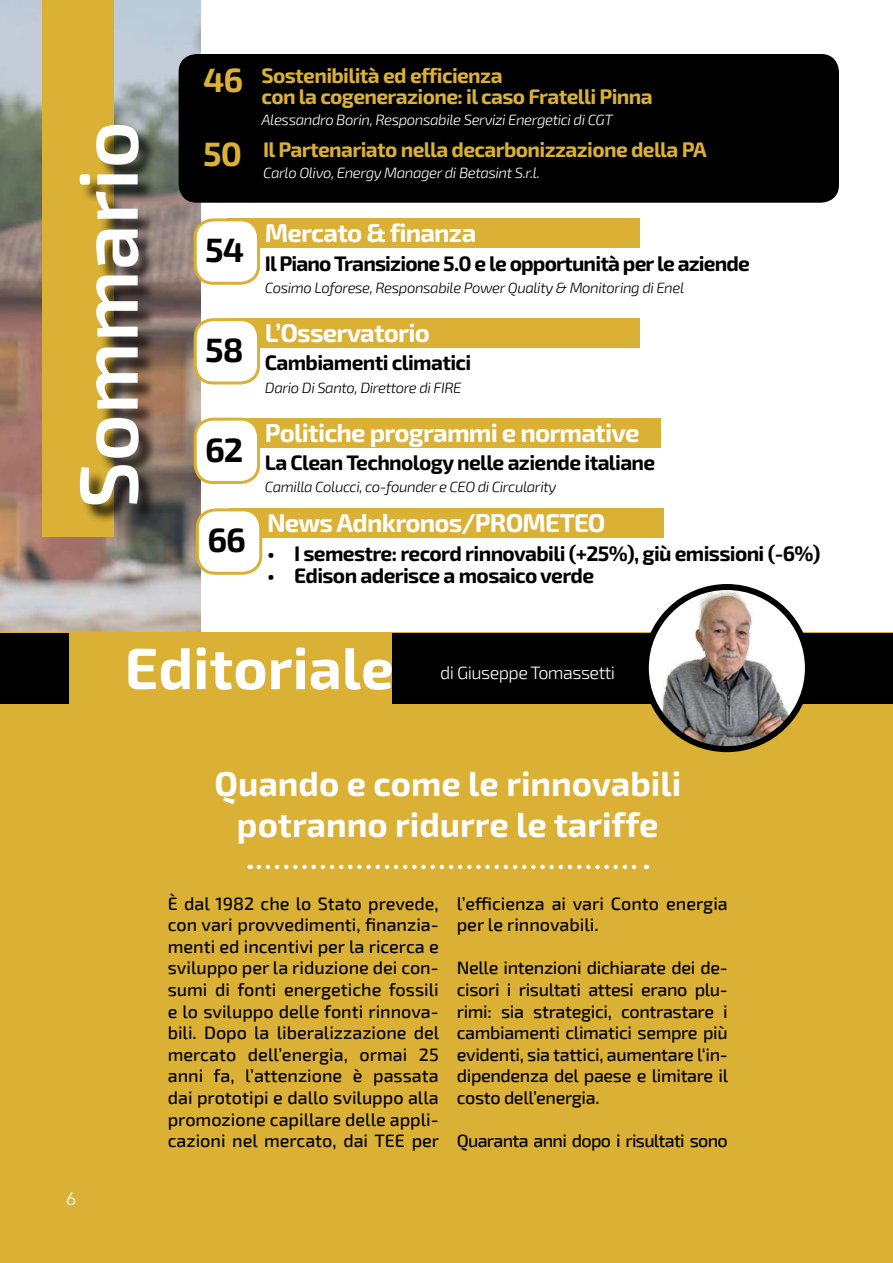
<style>
.page{position:relative;width:893px;height:1263px;background:#fff}
.page>*{position:absolute;margin:0;border:0;box-sizing:border-box;transform-origin:0 0}
.t1{font:600 82.2px "Exo 2";color:#fff}
.t2{font:700 58.5px "Exo 2";color:#fff}
.t3{font:700 34.5px/41.4px "Exo 2";color:#fff;text-align:center}
.t4{font:700 33.75px "Exo 2";letter-spacing:-.03em;color:#000}
.t5{font:700 25.8px "Exo 2";letter-spacing:-.03em;color:#fff}
.t6{font:700 21px "Exo 2";letter-spacing:-.03em;color:#000}
.t7{font:700 21px/21px "Exo 2";letter-spacing:-.03em;color:#dab035}
.t8{font:500 18px/21.6px "Exo 2";letter-spacing:-.005em;color:#000;text-align:justify}
.t9{font:500 18px "Exo 2";letter-spacing:-.04em;color:#000}
.t10{font:300 18px "Exo 2";letter-spacing:-.03em;color:#fff}
.t11{font:300 18px "Avenir LT Std";color:#fff}
.t12{font:italic 300 15px "Exo 2";letter-spacing:-.03em;color:#000}
.t13{font:italic 300 15px "Exo 2";letter-spacing:-.03em;color:#fff}
.s1{font-size:33.75px}
</style>
<div class="page">
<img style="left:0;top:0;width:200px;height:633px">
<div style="left:43px;top:0;width:71px;height:536px;background:#dab035"></div>
<div style="left:0;top:633px;width:893px;height:630px;background:#dab035"></div>
<div style="left:227px;top:318px;width:413px;height:30px;background:#dab035"></div>
<div style="left:195px;top:320px;width:64px;height:63px;background:#fff;border-radius:18px"></div>
<div style="left:194px;top:318px;width:66px;height:66px;border:3px solid #dab035;border-radius:18px"></div>
<div style="left:229px;top:508px;width:435px;height:30px;background:#dab035"></div>
<div style="left:197px;top:510px;width:64px;height:63px;background:#fff;border-radius:18px"></div>
<div style="left:196px;top:508px;width:66px;height:67px;border:3px solid #dab035;border-radius:18px"></div>
<div style="left:393px;top:633px;width:500px;height:70px;background:#000"></div>
<div style="left:0;top:633px;width:69px;height:70px;background:#000"></div>
<div style="left:82px;top:127px;width:75px;height:397px;background:#000;opacity:.75"></div>
<div style="left:227px;top:418px;width:434px;height:29px;background:#dab035"></div>
<div style="left:195px;top:419px;width:64px;height:63px;background:#fff;border-radius:18px"></div>
<div style="left:194px;top:418px;width:66px;height:66px;border:3px solid #dab035;border-radius:18px"></div>
<svg style="left:646px;top:587px;width:162px;height:162px"></svg>
<img style="left:656px;top:591px;width:141px;height:158px">
<div style="left:643px;top:584px;width:168px;height:168px;border:6px solid #000;border-radius:50%"></div>
<svg style="left:259px;top:865px;width:388px;height:4px"></svg>
<div style="left:227px;top:218px;width:413px;height:30px;background:#dab035"></div>
<div style="left:195px;top:220px;width:64px;height:63px;background:#fff;border-radius:18px"></div>
<div style="left:194px;top:218px;width:66px;height:67px;border:3px solid #dab035;border-radius:18px"></div>
<div style="left:179px;top:54px;width:660px;height:149px;background:#000;border-radius:18px"></div>
<h1 class="t1" style="left:60px;top:508px;width:389px;rotate:-90deg">Sommario</h1>
<p class="t7" style="left:262px;top:66px;width:393px;text-indent:-58px"><span class="s1">46</span> Sostenibilità ed efficienza<br>con la cogenerazione: il caso Fratelli Pinna</p>
<p class="t13" style="left:262px;top:109px;width:353px">Alessandro Borin, Responsabile Servizi Energetici di CGT</p>
<p class="t7" style="left:203px;top:139px;width:505px"><span class="s1">50</span> Il Partenariato nella decarbonizzazione della PA</p>
<p class="t13" style="left:263px;top:162px;width:278px">Carlo Olivo, Energy Manager di Betasint S.r.l.</p>
<h3 class="t4" style="left:205px;top:230px;width:41px">54</h3>
<h3 class="t4" style="left:205px;top:330px;width:40px">58</h3>
<h3 class="t4" style="left:205px;top:430px;width:40px">62</h3>
<h3 class="t4" style="left:207px;top:520px;width:40px">66</h3>
<h3 class="t5" style="left:265px;top:218px;width:213px">Mercato &amp; finanza</h3>
<p class="t6" style="left:265px;top:251px;width:487px">Il Piano Transizione 5.0 e le opportunità per le aziende</p>
<p class="t12" style="left:265px;top:277px;width:421px">Cosimo Loforese, Responsabile Power Quality &amp; Monitoring di Enel</p>
<h3 class="t5" style="left:265px;top:318px;width:167px">L’Osservatorio</h3>
<p class="t6" style="left:265px;top:350px;width:208px">Cambiamenti climatici</p>
<p class="t12" style="left:265px;top:377px;width:198px">Dario Di Santo, Direttore di FIRE</p>
<h3 class="t5" style="left:265px;top:417px;width:376px">Politiche programmi e normative</h3>
<p class="t6" style="left:265px;top:450px;width:392px">La Clean Technology nelle aziende italiane</p>
<p class="t12" style="left:265px;top:477px;width:293px">Camilla Colucci, co-founder e CEO di Circularity</p>
<h3 class="t5" style="left:267px;top:508px;width:340px">News Adnkronos/PROMETEO</h3>
<p class="t6" style="left:267px;top:541px;width:555px">• I semestre: record rinnovabili (+25%), giù emissioni (-6%)</p>
<p class="t6" style="left:267px;top:563px;width:329px">• Edison aderisce a mosaico verde</p>
<h2 class="t2" style="left:125px;top:634px;width:271px">Editoriale</h2>
<p class="t10" style="left:440px;top:660px;width:177px">di Giuseppe Tomassetti</p>
<h3 class="t3" style="left:214px;top:763px;width:468px">Quando e come le rinnovabili potranno ridurre le tariffe</h3>
<p class="t11" style="left:66px;top:1188px;width:11px">6</p>
<p class="t8" style="left:168px;top:892px;width:273px">È dal 1982 che lo Stato prevede, con vari provvedimenti, finanzia&shy;menti ed incentivi per la ricerca e sviluppo per la riduzione dei con&shy;sumi di fonti energetiche fossili e lo sviluppo delle fonti rinnova&shy;bili. Dopo la liberalizzazione del mercato dell’energia, ormai 25 anni fa, l’attenzione è passata dai prototipi e dallo sviluppo alla promozione capillare delle appli&shy;cazioni nel mercato, dai TEE per</p>
<p class="t8" style="left:457px;top:892px;width:273px">l’efficienza ai vari Conto energia per le rinnovabili.</p>
<p class="t8" style="left:457px;top:956px;width:273px">Nelle intenzioni dichiarate dei de&shy;cisori i risultati attesi erano plu&shy;rimi: sia strategici, contrastare i cambiamenti climatici sempre più evidenti, sia tattici, aumentare l‘in&shy;dipendenza del paese e limitare il costo dell’energia.</p>
<p class="t9" style="left:457px;top:1128px;width:273px">Quaranta anni dopo i risultati sono</p>
</div>
